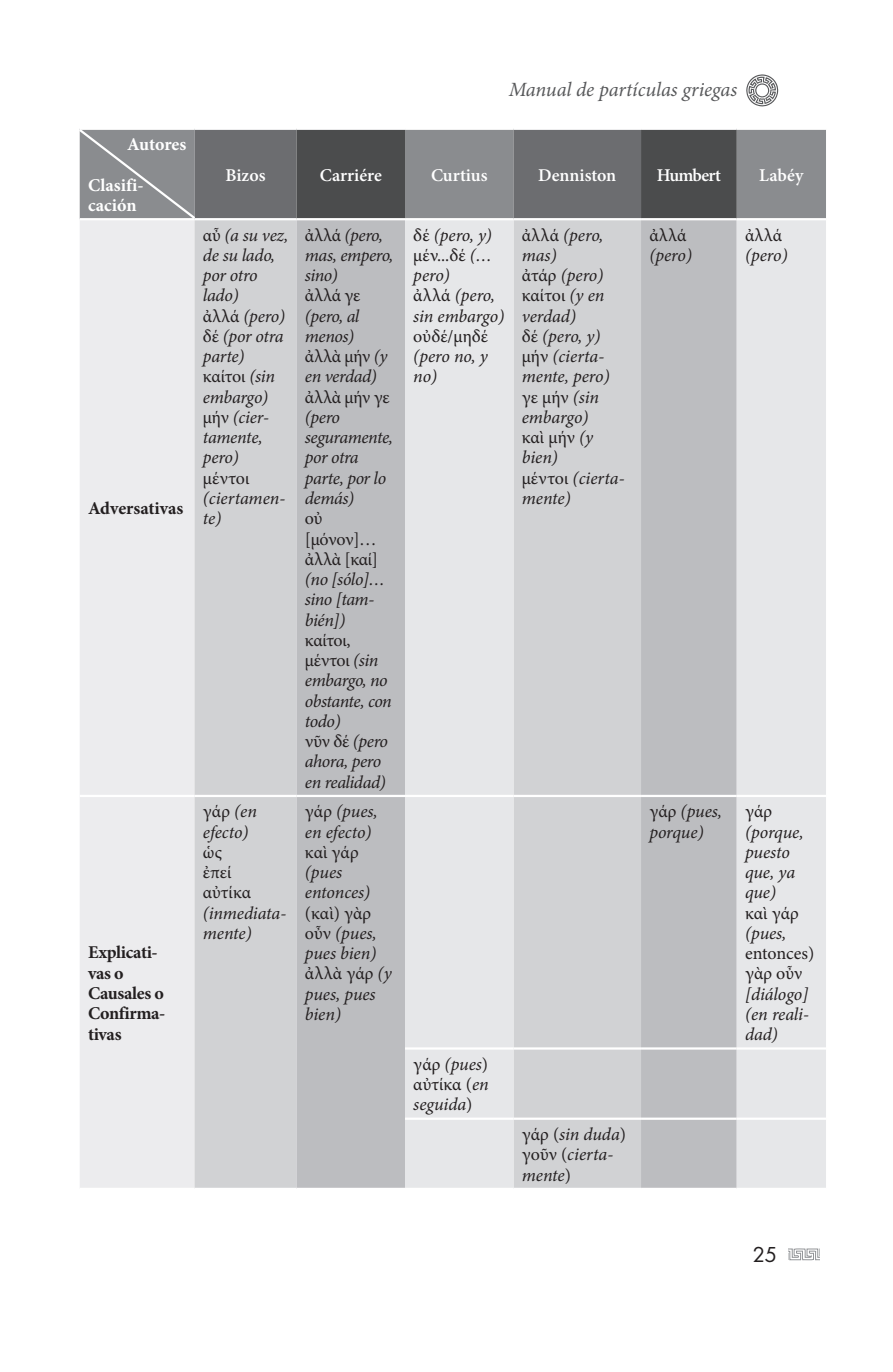
<style>
.page{position:relative;width:893px;height:1372px;background:#fff}
.page>*{position:absolute;margin:0;border:0;box-sizing:border-box;transform-origin:0 0}
.t1{font:22.5px "Futura PT";color:#231f20}
.t2{font:italic 20.25px "Minion Pro";letter-spacing:-.005em;color:#57585a}
._04_Tablas_txt_gener{font:italic 18px/20.2px "Minion Pro";letter-spacing:-.015em;color:#231f20}
._04_Tablas_txt_gener-2{font:18px/20.2px "Minion Pro";color:#231f20}
._04_Tablas_txt_gener-3{font:700 18px/20.2px "Minion Pro";letter-spacing:-.015em;color:#231f20}
._04_Tablas_Cabezas{font:600 18px "Minion Pro";color:#fff}
._04_Tablas_Cabezas-2{font:700 18px "Minion Pro";color:#fff}
._04_Tablas_Cabezas-3{font:600 18px "Minion Pro";letter-spacing:-.04em;color:#fff}
.s1{font-style:normal}
.s2{font-style:italic}
</style>
<div class="page">
<svg style="left:746px;top:74px;width:32px;height:32px"></svg>
<svg style="left:789px;top:1248px;width:30px;height:12px"></svg>
<div style="left:737px;top:130px;width:89px;height:88px;background:#8a8c8f"></div>
<div style="left:80px;top:220px;width:115px;height:967px;background:#ececee"></div>
<div style="left:195px;top:220px;width:102px;height:967px;background:#d1d2d4"></div>
<div style="left:297px;top:220px;width:108px;height:967px;background:#bcbdc0"></div>
<svg style="left:405px;top:220px;width:421px;height:967px;background:#d6d7d9"></svg>
<hr style="left:80px;top:794px;width:115px;height:3px;background:#fff">
<hr style="left:195px;top:794px;width:102px;height:3px;background:#fff">
<hr style="left:297px;top:794px;width:108px;height:3px;background:#fff">
<hr style="left:405px;top:794px;width:108px;height:3px;background:#fff">
<hr style="left:513px;top:794px;width:128px;height:3px;background:#fff">
<hr style="left:641px;top:794px;width:96px;height:3px;background:#fff">
<hr style="left:737px;top:794px;width:89px;height:3px;background:#fff">
<hr style="left:405px;top:1047px;width:108px;height:2px;background:#fff">
<hr style="left:513px;top:1047px;width:128px;height:2px;background:#fff">
<hr style="left:641px;top:1047px;width:96px;height:2px;background:#fff">
<hr style="left:737px;top:1047px;width:89px;height:2px;background:#fff">
<hr style="left:405px;top:1117px;width:108px;height:2px;background:#fff">
<hr style="left:513px;top:1117px;width:128px;height:2px;background:#fff">
<hr style="left:641px;top:1117px;width:96px;height:2px;background:#fff">
<hr style="left:737px;top:1117px;width:89px;height:2px;background:#fff">
<svg style="left:80px;top:129px;width:657px;height:90px;background:#6f7073"></svg>
<p class="_04_Tablas_Cabezas-2" style="left:127px;top:132px;width:61px">Autores</p>
<p class="_04_Tablas_Cabezas-2" style="left:88px;top:172px;width:57px">Clasifi-</p>
<p class="_04_Tablas_Cabezas-2" style="left:88px;top:192px;width:50px">cación</p>
<p class="_04_Tablas_txt_gener-3" style="left:88px;top:498px;width:97px">Adversativas</p>
<p class="_04_Tablas_txt_gener-3" style="left:88px;top:942px;width:71px">Explicati&shy;vas o</p>
<p class="_04_Tablas_txt_gener-3" style="left:88px;top:982px;width:77px">Causales o</p>
<p class="_04_Tablas_txt_gener-3" style="left:88px;top:1003px;width:79px">Confirma&shy;tivas</p>
<p class="t2" style="left:509px;top:75px;width:230px">Manual de partículas griegas</p>
<p class="_04_Tablas_Cabezas" style="left:225px;top:162px;width:42px">Bizos</p>
<p class="_04_Tablas_Cabezas" style="left:320px;top:162px;width:64px">Carriére</p>
<p class="_04_Tablas_Cabezas" style="left:431px;top:162px;width:58px">Curtius</p>
<p class="_04_Tablas_Cabezas" style="left:538px;top:162px;width:80px">Denniston</p>
<p class="_04_Tablas_Cabezas-3" style="left:657px;top:162px;width:66px">Humbert</p>
<p class="_04_Tablas_Cabezas" style="left:759px;top:162px;width:46px">Labéy</p>
<p class="_04_Tablas_txt_gener" style="left:203px;top:225px;width:87px"><span class="s1">αὖ</span> (a su vez, de su lado, por otro lado)</p>
<p class="_04_Tablas_txt_gener" style="left:203px;top:306px;width:84px"><span class="s1">ἀλλά</span> (pero)</p>
<p class="_04_Tablas_txt_gener" style="left:203px;top:326px;width:82px"><span class="s1">δέ</span> (por otra parte)</p>
<p class="_04_Tablas_txt_gener" style="left:203px;top:366px;width:74px"><span class="s1">καίτοι</span> (sin embargo)</p>
<p class="_04_Tablas_txt_gener" style="left:203px;top:407px;width:68px"><span class="s1">μήν</span> (cier&shy;tamente, pero)</p>
<p class="_04_Tablas_txt_gener" style="left:203px;top:468px;width:84px"><span class="s1">μέντοι </span>(ciertamen&shy;te)</p>
<p class="_04_Tablas_txt_gener" style="left:203px;top:801px;width:56px"><span class="s1">γάρ</span> (en efecto)</p>
<p class="_04_Tablas_txt_gener-2" style="left:203px;top:842px;width:21px">ὡς</p>
<p class="_04_Tablas_txt_gener-2" style="left:203px;top:862px;width:30px">ἐπεί</p>
<p class="_04_Tablas_txt_gener" style="left:203px;top:882px;width:85px"><span class="s1">αὐτίκα </span>(inmediata&shy;mente)</p>
<p class="_04_Tablas_txt_gener" style="left:305px;top:225px;width:90px"><span class="s1">ἀλλά</span> (pero, mas, empero, sino)</p>
<p class="_04_Tablas_txt_gener" style="left:305px;top:285px;width:57px;text-align:justify"><span class="s1">ἀλλά γε </span>(pero, al menos)</p>
<p class="_04_Tablas_txt_gener" style="left:305px;top:346px;width:84px"><span class="s1">ἀλλὰ μήν</span> (y en verdad)</p>
<p class="_04_Tablas_txt_gener-2" style="left:305px;top:387px;width:86px">ἀλλὰ μήν γε <span class="s2">(pero</span></p>
<p class="_04_Tablas_txt_gener" style="left:305px;top:427px;width:90px">seguramente, por otra parte, por lo demás)</p>
<p class="_04_Tablas_txt_gener" style="left:305px;top:508px;width:82px"><span class="s1">οὐ [μόνον]… ἀλλὰ [καί] </span>(no [sólo]… sino [tam&shy;bién])</p>
<p class="_04_Tablas_txt_gener" style="left:305px;top:630px;width:88px"><span class="s1">καίτοι, μέντοι</span> (sin embargo, no obstante, con todo)</p>
<p class="_04_Tablas_txt_gener" style="left:305px;top:731px;width:85px"><span class="s1">νῦν δέ</span> (pero ahora, pero en realidad)</p>
<p class="_04_Tablas_txt_gener" style="left:305px;top:801px;width:74px"><span class="s1">γάρ</span> (pues, en efecto)</p>
<p class="_04_Tablas_txt_gener-2" style="left:305px;top:842px;width:55px">καὶ γάρ <span class="s2">(pues</span></p>
<p class="_04_Tablas_txt_gener" style="left:305px;top:882px;width:67px">entonces)</p>
<p class="_04_Tablas_txt_gener" style="left:305px;top:902px;width:73px"><span class="s1">(καὶ) γὰρ οὖν</span> (pues, pues bien)</p>
<p class="_04_Tablas_txt_gener" style="left:305px;top:963px;width:88px"><span class="s1">ἀλλὰ γάρ</span> (y pues, pues bien)</p>
<p class="_04_Tablas_txt_gener" style="left:413px;top:225px;width:80px"><span class="s1">δέ</span> (pero, y)</p>
<p class="_04_Tablas_txt_gener-2" style="left:413px;top:245px;width:80px">μέν...δέ <span class="s2">(… pero)</span></p>
<p class="_04_Tablas_txt_gener" style="left:413px;top:285px;width:92px"><span class="s1">ἀλλά</span> (pero, sin embargo)</p>
<p class="_04_Tablas_txt_gener" style="left:413px;top:326px;width:76px;text-align:justify"><span class="s1">οὐδέ/μηδέ </span>(pero no, y no)</p>
<p class="_04_Tablas_txt_gener" style="left:522px;top:225px;width:83px"><span class="s1">ἀλλά</span> (pero, mas)</p>
<p class="_04_Tablas_txt_gener" style="left:522px;top:265px;width:83px"><span class="s1">ἀτάρ</span> (pero)</p>
<p class="_04_Tablas_txt_gener" style="left:522px;top:285px;width:84px"><span class="s1">καίτοι</span> (y en verdad)</p>
<p class="_04_Tablas_txt_gener" style="left:522px;top:326px;width:80px"><span class="s1">δέ</span> (pero, y)</p>
<p class="_04_Tablas_txt_gener" style="left:522px;top:346px;width:89px"><span class="s1">μήν</span> (cierta&shy;mente, pero)</p>
<p class="_04_Tablas_txt_gener" style="left:522px;top:387px;width:79px"><span class="s1">γε μήν</span> (sin embargo)</p>
<p class="_04_Tablas_txt_gener" style="left:522px;top:427px;width:73px"><span class="s1">καὶ μήν</span> (y bien)</p>
<p class="_04_Tablas_txt_gener" style="left:522px;top:468px;width:104px"><span class="s1">μέντοι</span> (cierta&shy;mente)</p>
<p class="_04_Tablas_txt_gener" style="left:413px;top:1053px;width:76px"><span class="s1">γάρ</span> (pues<span class="s1">)</span></p>
<p class="_04_Tablas_txt_gener" style="left:413px;top:1074px;width:77px"><span class="s1">αὐτίκα (</span>en seguida<span class="s1">)</span></p>
<p class="_04_Tablas_txt_gener" style="left:522px;top:1124px;width:106px"><span class="s1">γάρ (</span>sin duda<span class="s1">)</span></p>
<p class="_04_Tablas_txt_gener" style="left:522px;top:1144px;width:93px"><span class="s1">γοῦν (</span>cierta&shy;mente<span class="s1">)</span></p>
<p class="_04_Tablas_txt_gener" style="left:649px;top:225px;width:44px"><span class="s1">ἀλλά </span>(pero)</p>
<p class="_04_Tablas_txt_gener" style="left:745px;top:225px;width:44px"><span class="s1">ἀλλά </span>(pero)</p>
<p class="_04_Tablas_txt_gener" style="left:649px;top:801px;width:74px"><span class="s1">γάρ</span> (pues, porque)</p>
<p class="_04_Tablas_txt_gener" style="left:745px;top:801px;width:60px"><span class="s1">γάρ </span>(porque, puesto que, ya que)</p>
<p class="_04_Tablas_txt_gener-2" style="left:745px;top:902px;width:55px">καὶ γάρ <span class="s2">(pues,</span></p>
<p class="_04_Tablas_txt_gener-2" style="left:745px;top:943px;width:71px">entonces)</p>
<p class="_04_Tablas_txt_gener" style="left:745px;top:963px;width:66px"><span class="s1">γὰρ οὖν </span>[diálogo] (en reali&shy;dad)</p>
<p class="t1" style="left:753px;top:1241px;width:26px">25</p>
</div>
